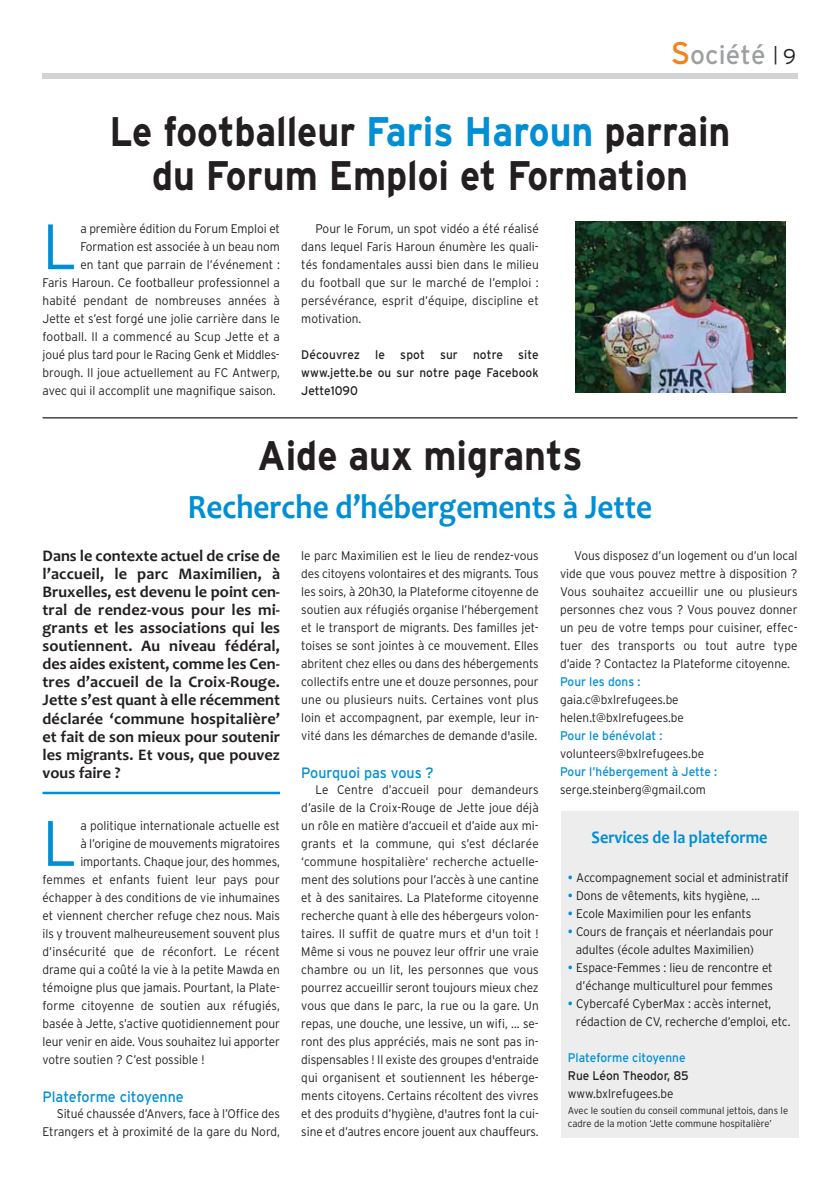
<style>
.page{position:relative;width:833px;height:1188px;background:#fff}
.page>*{position:absolute;margin:0;border:0;box-sizing:border-box;transform-origin:0 0}
.t1{font:300 63.88px "Interstate";color:#008fd4;scale:.95 1}
.t2{font:700 41.25px/43.8px "Interstate";color:#231f20;text-align:center;scale:.91 1}
.t3{font:700 34.38px "Candara";color:#008fd4;scale:.91 1}
.t4{font:26.25px "Interstate";color:#9d9fa1}
.t5{font:700 17.88px "Candara";color:#008fd4;scale:.91 1}
.t6{font:700 16.25px/18px "Candara";color:#231f20;text-align:justify}
.t7{font:15px "Interstate";color:#008fd4;scale:.95 1}
.t8{font:300 12.5px/18px "Interstate";letter-spacing:-.005em;color:#231f20;text-align:justify;scale:.95 1}
.t9{font:12.5px/18px "Interstate";color:#231f20;text-align:justify;scale:.95 1}
.t10{font:12.5px "Interstate";color:#008fd4;scale:.95 1}
.t11{font:300 10px/12.5px "Interstate";color:#231f20;scale:.95 1}
.s1{font-size:31.25px;color:#f5821f}
.s2{font-weight:300;font-size:18.75px;color:#231f20}
.s3{font-weight:300;font-size:21.25px;color:#231f20}
.s4{color:#008fd4}
.s5{font-weight:400;color:#008fd4}
</style>
<div class="page">
<div style="left:43px;top:73px;width:754px;height:5px;background:#d1d3d4"></div>
<hr style="left:43px;top:791px;width:237px;height:3px;background:#008fd4">
<div style="left:561px;top:810px;width:237px;height:326px;background:#ededee"></div>
<img style="left:576px;top:222px;width:209px;height:170px">
<hr style="left:43px;top:417px;width:754px;height:1px;background:#231f20">
<h3 class="t4" style="left:670px;top:45px;width:127px"><span class="s1">S</span>ociété <span class="s2">|</span> <span class="s3">9</span></h3>
<h2 class="t2" style="left:110px;top:113px;width:684px">Le footballeur <span class="s4">Faris Haroun</span> parrain du Forum Emploi et Formation</h2>
<h1 class="t1" style="left:43px;top:222px;width:38px">L</h1>
<p class="t8" style="left:80px;top:221px;width:212px">a première édition du Forum Emploi et</p>
<p class="t8" style="left:80px;top:239px;width:212px">Formation est associée à un beau nom</p>
<p class="t8" style="left:80px;top:257px;width:212px">en tant que parrain de l’événement :</p>
<p class="t8" style="left:43px;top:275px;width:251px">Faris Haroun. Ce footballeur professionnel a</p>
<p class="t8" style="left:43px;top:293px;width:251px">habité pendant de nombreuses années à</p>
<p class="t8" style="left:43px;top:311px;width:251px">Jette et s’est forgé une jolie carrière dans le</p>
<p class="t8" style="left:43px;top:329px;width:251px">football. Il a commencé au Scup Jette et a</p>
<p class="t8" style="left:43px;top:347px;width:251px">joué plus tard pour le Racing Genk et Middles-</p>
<p class="t8" style="left:43px;top:365px;width:251px">brough. Il joue actuellement au FC Antwerp,</p>
<p class="t8" style="left:43px;top:383px;width:247px">avec qui il accomplit une magnifique saison.</p>
<p class="t8" style="left:301px;top:221px;width:251px;text-indent:14px">Pour le Forum, un spot vidéo a été réalisé dans lequel Faris Haroun énumère les quali&shy;tés fondamentales aussi bien dans le milieu du football que sur le marché de l’emploi : persévérance, esprit d’équipe, discipline et motivation.</p>
<p class="t9" style="left:301px;top:347px;width:251px">Découvrez le spot sur notre site www.jette.be ou sur notre page Facebook Jette1090</p>
<h2 class="t2" style="left:258px;top:436px;width:358px">Aide aux migrants</h2>
<h3 class="t3" style="left:188px;top:493px;width:512px">Recherche d’hébergements à Jette</h3>
<p class="t6" style="left:43px;top:548px;width:239px">Dans le contexte actuel de crise de l’accueil, le parc Maximilien, à Bruxelles, est devenu le point cen&shy;tral de rendez-vous pour les mi&shy;grants et les associations qui les soutiennent. Au niveau fédéral, des aides existent, comme les Cen&shy;tres d’accueil de la Croix-Rouge.<br>Jette s’est quant à elle récemment déclarée ‘commune hospitalière’ et fait de son mieux pour soutenir les migrants. Et vous, que pouvez vous faire ?</p>
<p class="t8" style="left:301px;top:547px;width:252px">le parc Maximilien est le lieu de rendez-vous des citoyens volontaires et des migrants. Tous les soirs, à 20h30, la Plateforme citoyenne de soutien aux réfugiés organise l’hébergement et le transport de migrants. Des familles jet&shy;toises se sont jointes à ce mouvement. Elles abritent chez elles ou dans des hébergements collectifs entre une et douze personnes, pour une ou plusieurs nuits. Certaines vont plus loin et accompagnent, par exemple, leur in&shy;vité dans les démarches de demande d'asile.</p>
<p class="t7" style="left:301px;top:766px;width:141px">Pourquoi pas vous ?</p>
<p class="t8" style="left:301px;top:781px;width:251px;text-indent:14px">Le Centre d’accueil pour demandeurs d’asile de la Croix-Rouge de Jette joue déjà un rôle en matière d’accueil et d’aide aux mi&shy;grants et la commune, qui s’est déclarée ‘commune hospitalière‘ recherche actuelle&shy;ment des solutions pour l’accès à une cantine et à des sanitaires. La Plateforme citoyenne recherche quant à elle des hébergeurs volon&shy;taires. Il suffit de quatre murs et d'un toit !<br>Même si vous ne pouvez leur offrir une vraie chambre ou un lit, les personnes que vous pourrez accueillir seront toujours mieux chez vous que dans le parc, la rue ou la gare. Un repas, une douche, une lessive, un wifi, ... se&shy;ront des plus appréciés, mais ne sont pas in&shy;dispensables ! Il existe des groupes d'entraide qui organisent et soutiennent les héberge&shy;ments citoyens. Certains récoltent des vivres et des produits d’hygiène, d'autres font la cui&shy;sine et d’autres encore jouent aux chauffeurs.</p>
<p class="t8" style="left:560px;top:547px;width:251px;text-indent:14px">Vous disposez d’un logement ou d’un local vide que vous pouvez mettre à disposition ?<br>Vous souhaitez accueillir une ou plusieurs personnes chez vous ? Vous pouvez donner un peu de votre temps pour cuisiner, effec&shy;tuer des transports ou tout autre type d’aide ? Contactez la Plateforme citoyenne.</p>
<p class="t10" style="left:560px;top:676px;width:86px">Pour les dons :</p>
<p class="t8" style="left:560px;top:691px;width:132px">gaia.c@bxlrefugees.be helen.t@bxlrefugees.be</p>
<p class="t10" style="left:560px;top:730px;width:109px">Pour le bénévolat :</p>
<p class="t8" style="left:560px;top:745px;width:153px">volunteers@bxlrefugees.be</p>
<p class="t10" style="left:560px;top:766px;width:167px">Pour l’hébergement à Jette :</p>
<p class="t8" style="left:560px;top:781px;width:155px">serge.steinberg@gmail.com</p>
<h3 class="t5" style="left:591px;top:830px;width:195px">Services de la plateforme</h3>
<p class="t8" style="left:568px;top:869px;width:234px"><span class="s5">•</span> Accompagnement social et administratif</p>
<p class="t8" style="left:568px;top:887px;width:204px"><span class="s5">•</span> Dons de vêtements, kits hygiène, ...</p>
<p class="t8" style="left:568px;top:905px;width:195px"><span class="s5">•</span> Ecole Maximilien pour les enfants</p>
<p class="t8" style="left:576px;top:923px;width:210px;text-indent:-8px"><span class="s5">•</span> Cours de français et néerlandais pour adultes (école adultes Maximilien)</p>
<p class="t8" style="left:568px;top:959px;width:217px;text-align:right"><span class="s5">•</span> Espace-Femmes : lieu de rencontre et d’échange multiculturel pour femmes</p>
<p class="t8" style="left:576px;top:995px;width:227px;text-indent:-8px"><span class="s5">•</span> Cybercafé CyberMax : accès internet, rédaction de CV, recherche d’emploi, etc.</p>
<p class="t10" style="left:568px;top:1052px;width:125px">Plateforme citoyenne</p>
<p class="t9" style="left:568px;top:1067px;width:129px">Rue Léon Theodor, 85</p>
<p class="t8" style="left:568px;top:1085px;width:113px">www.bxlrefugees.be</p>
<p class="t11" style="left:568px;top:1104px;width:233px">Avec le soutien du conseil communal jettois, dans le cadre de la motion ‘Jette commune hospitalière’</p>
<h1 class="t1" style="left:43px;top:819px;width:38px">L</h1>
<p class="t8" style="left:80px;top:817px;width:212px">a politique internationale actuelle est</p>
<p class="t8" style="left:80px;top:835px;width:212px">à l’origine de mouvements migratoires</p>
<p class="t8" style="left:80px;top:853px;width:212px">importants. Chaque jour, des hommes,</p>
<p class="t8" style="left:43px;top:871px;width:251px">femmes et enfants fuient leur pays pour</p>
<p class="t8" style="left:43px;top:889px;width:251px">échapper à des conditions de vie inhumaines</p>
<p class="t8" style="left:43px;top:907px;width:251px">et viennent chercher refuge chez nous. Mais</p>
<p class="t8" style="left:43px;top:925px;width:251px">ils y trouvent malheureusement souvent plus</p>
<p class="t8" style="left:43px;top:943px;width:251px">d’insécurité que de réconfort. Le récent</p>
<p class="t8" style="left:43px;top:961px;width:251px">drame qui a coûté la vie à la petite Mawda en</p>
<p class="t8" style="left:43px;top:979px;width:251px">témoigne plus que jamais. Pourtant, la Plate-</p>
<p class="t8" style="left:43px;top:997px;width:251px">forme citoyenne de soutien aux réfugiés,</p>
<p class="t8" style="left:43px;top:1015px;width:251px">basée à Jette, s’active quotidiennement pour</p>
<p class="t8" style="left:43px;top:1033px;width:251px">leur venir en aide. Vous souhaitez lui apporter</p>
<p class="t8" style="left:43px;top:1051px;width:172px">votre soutien ? C’est possible !</p>
<p class="t7" style="left:43px;top:1090px;width:150px">Plateforme citoyenne</p>
<p class="t8" style="left:43px;top:1105px;width:251px;text-align:right">Situé chaussée d’Anvers, face à l’Office des<br>Etrangers et à proximité de la gare du Nord,</p>
</div>
